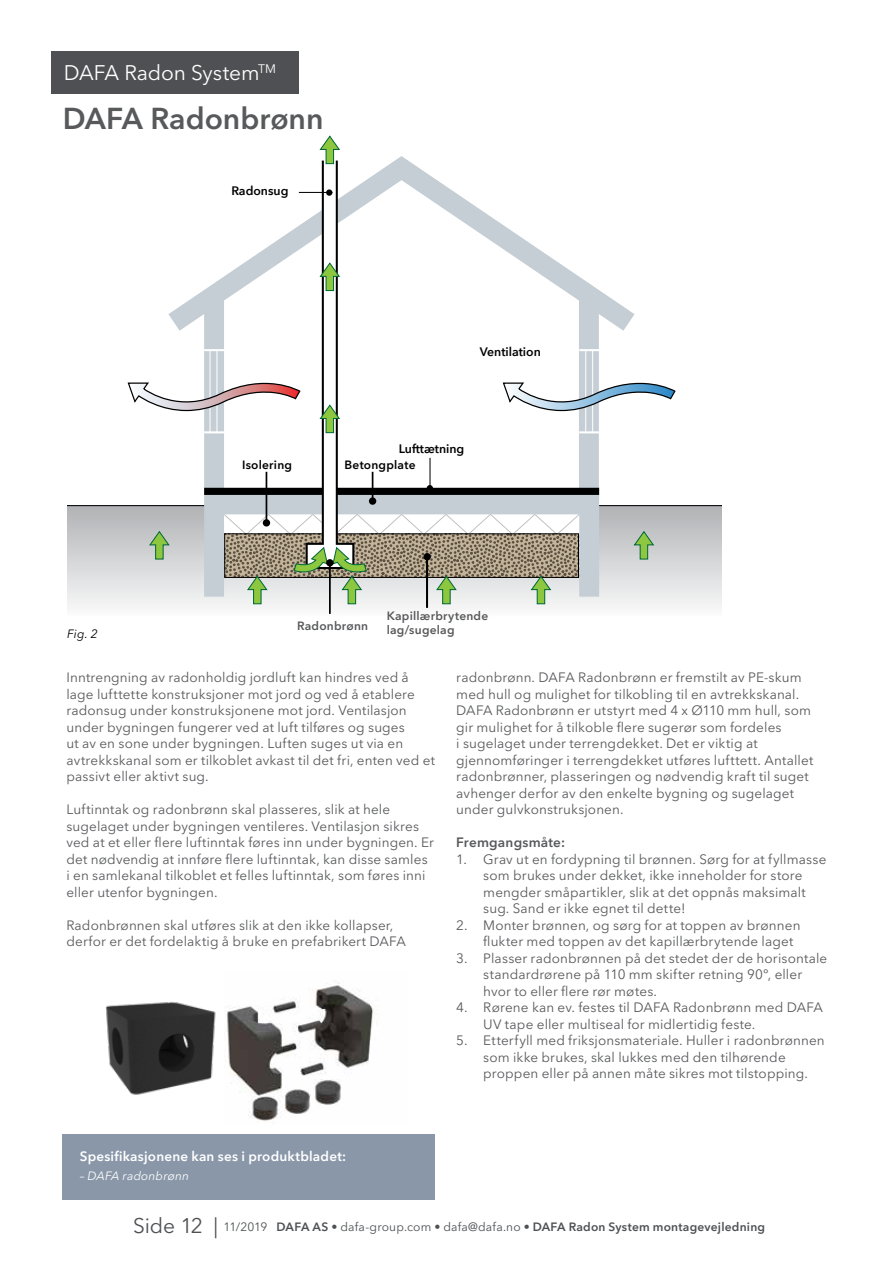
<style>
.page{position:relative;width:893px;height:1263px;background:#fff}
.page>*{position:absolute;margin:0;border:0;box-sizing:border-box;transform-origin:0 0}
.t1{font:600 30px "Avenir Next LT Pro";color:#58595b}
.t2{font:21px "Avenir Next LT Pro";letter-spacing:-.005em;color:#fff}
.t3{font:13.5px/16.5px "Avenir Next LT Pro";letter-spacing:.01em;color:#58595b}
.t4{font:600 13.5px "Avenir Next LT Pro";letter-spacing:.015em;color:#fff}
.t5{font:600 13.5px "Avenir Next LT Pro";letter-spacing:.015em;color:#58595b}
.t6{font:600 12.3px "Avenir Next";color:#000}
.t7{font:600 12px "Avenir Next LT Pro";letter-spacing:.02em;color:#4e5053}
.t8{font:600 12px/13.6px "Avenir Next LT Pro";letter-spacing:.02em;color:#58595b}
.t9{font:600 12px "Avenir Next LT Pro";letter-spacing:.02em;color:#000}
.t10{font:italic 12px "Avenir Next LT Pro";letter-spacing:.015em;color:#fff}
.t11{font:italic 12px "Avenir Next LT Pro";color:#000}
.s1{font-weight:400;font-size:21px}
.s2{font-weight:400}
</style>
<div class="page">
<div style="left:51px;top:51px;width:247px;height:43px;background:#4e5053"></div>
<div style="left:67px;top:506px;width:655px;height:110px;background:linear-gradient(to bottom,#b0b2b5,#fafafa)"></div>
<hr style="left:67px;top:505px;width:137px;height:1px;background:#000">
<hr style="left:599px;top:505px;width:123px;height:1px;background:#000">
<img style="left:105px;top:1002px;width:111px;height:93px">
<img style="left:227px;top:981px;width:150px;height:143px">
<div style="left:63px;top:1134px;width:372px;height:65px;background:#8997a9"></div>
<svg style="left:127px;top:135px;width:549px;height:470px"></svg>
<hr style="left:266px;top:472px;width:1px;height:51px;background:#000">
<hr style="left:426px;top:556px;width:2px;height:52px;background:#000">
<hr style="left:329px;top:563px;width:2px;height:51px;background:#000">
<div style="left:369px;top:497px;width:7px;height:8px;background:#000;border-radius:50%"></div>
<div style="left:263px;top:519px;width:7px;height:7px;background:#000;border-radius:50%"></div>
<div style="left:423px;top:553px;width:8px;height:7px;background:#000;border-radius:50%"></div>
<div style="left:326px;top:559px;width:8px;height:7px;background:#000;border-radius:50%"></div>
<img style="left:285px;top:1089px;width:25px;height:25px">
<img style="left:315px;top:1080px;width:26px;height:24px">
<h2 class="t2" style="left:64px;top:60px;width:214px">DAFA Radon System<sup>TM</sup></h2>
<h1 class="t1" style="left:63px;top:100px;width:262px">DAFA Radonbrønn</h1>
<p class="t11" style="left:67px;top:626px;width:32px">Fig. 2</p>
<p class="t6" style="left:231px;top:181px;width:59px">Radonsug</p>
<p class="t9" style="left:242px;top:457px;width:52px">Isolering</p>
<p class="t6" style="left:480px;top:341px;width:63px">Ventilation</p>
<p class="t6" style="left:399px;top:438px;width:67px">Lufttætning</p>
<p class="t9" style="left:344px;top:457px;width:73px">Betongplate</p>
<p class="t8" style="left:297px;top:619px;width:73px">Radonbrønn</p>
<p class="t8" style="left:387px;top:609px;width:103px">Kapillærbrytende lag/sugelag</p>
<p class="t3" style="left:66px;top:669px;width:370px">Inntrengning av radonholdig jordluft kan hindres ved å lage lufttette konstruksjoner mot jord og ved å etablere radonsug under konstruksjonene mot jord. Ventilasjon under bygningen fungerer ved at luft tilføres og suges<br>ut av en sone under bygningen. Luften suges ut via en avtrekkskanal som er tilkoblet avkast til det fri, enten ved et passivt eller aktivt sug.</p>
<p class="t3" style="left:66px;top:801px;width:369px">Luftinntak og radonbrønn skal plasseres, slik at hele sugelaget under bygningen ventileres. Ventilasjon sikres ved at et eller flere luftinntak føres inn under bygningen. Er det nødvendig at innføre flere luftinntak, kan disse samles i en samlekanal tilkoblet et felles luftinntak, som føres inni eller utenfor bygningen.</p>
<p class="t3" style="left:66px;top:917px;width:341px">Radonbrønnen skal utføres slik at den ikke kollapser, derfor er det fordelaktig å bruke en prefabrikert DAFA</p>
<p class="t3" style="left:456px;top:669px;width:358px">radonbrønn. DAFA Radonbrønn er fremstilt av PE-skum med hull og mulighet for tilkobling til en avtrekkskanal.<br>DAFA Radonbrønn er utstyrt med 4 x Ø110 mm hull, som gir mulighet for å tilkoble flere sugerør som fordeles<br>i sugelaget under terrengdekket. Det er viktig at gjennomføringer i terrengdekket utføres lufttett. Antallet radonbrønner, plasseringen og nødvendig kraft til suget avhenger derfor av den enkelte bygning og sugelaget under gulvkonstruksjonen.</p>
<p class="t5" style="left:456px;top:834px;width:110px">Fremgangsmåte:</p>
<p class="t3" style="left:483px;top:851px;width:345px;text-indent:-27px">1. Grav ut en fordypning til brønnen. Sørg for at fyllmasse som brukes under dekket, ikke inneholder for store mengder småpartikler, slik at det oppnås maksimalt sug. Sand er ikke egnet til dette!</p>
<p class="t3" style="left:483px;top:917px;width:319px;text-indent:-27px">2. Monter brønnen, og sørg for at toppen av brønnen flukter med toppen av det kapillærbrytende laget</p>
<p class="t3" style="left:483px;top:949px;width:346px;text-indent:-27px">3. Plasser radonbrønnen på det stedet der de horisontale standardrørene på 110 mm skifter retning 90º, eller hvor to eller flere rør møtes.</p>
<p class="t3" style="left:483px;top:999px;width:341px;text-indent:-27px">4. Rørene kan ev. festes til DAFA Radonbrønn med DAFA<br>UV tape eller multiseal for midlertidig feste.</p>
<p class="t3" style="left:483px;top:1032px;width:343px;text-indent:-27px">5. Etterfyll med friksjonsmateriale. Huller i radonbrønnen som ikke brukes, skal lukkes med den tilhørende proppen eller på annen måte sikres mot tilstopping.</p>
<p class="t4" style="left:80px;top:1148px;width:268px">Spesifikasjonene kan ses i produktbladet:</p>
<p class="t10" style="left:80px;top:1168px;width:111px">– DAFA radonbrønn</p>
<p class="t7" style="left:133px;top:1219px;width:634px"><span class="s1">Side 12 |</span> <span class="s2">11/2019</span> DAFA AS • <span class="s2">dafa-group.com</span> • <span class="s2">dafa@dafa.no</span> • DAFA Radon System montagevejledning</p>
</div>
